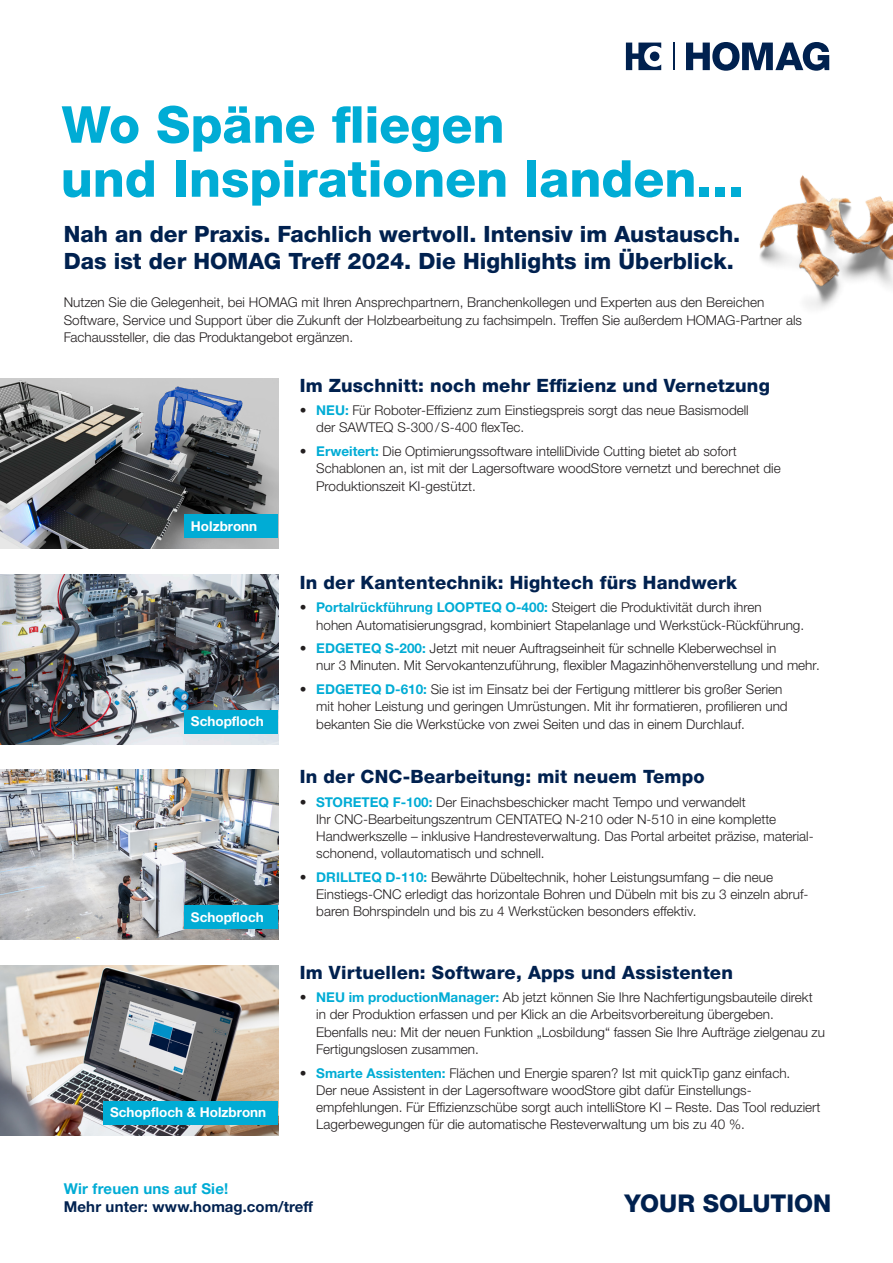
<style>
.page{position:relative;width:893px;height:1263px;background:#fff}
.page>*{position:absolute;margin:0;border:0;box-sizing:border-box;transform-origin:0 0}
._01_Main_Title_44-72PT{font:800 51px/54px "Helvetica Neue LTW1 G";color:#00acd5}
._01_YOUR_SOLUTION{font:800 24.45px "Helvetica Neue LTW1 G";color:#00214f}
.Copy_Rückseite{font:800 22.5px/27px "Helvetica Neue LTW1 G";color:#00214f}
.Copy_Rückseite-2{font:800 18.3px "Helvetica Neue LTW1 G";letter-spacing:.01em;color:#00214f}
.Copy_Rückseite-3{font:700 15px/18px "Helvetica Neue LTW1 G";letter-spacing:.01em;color:#00214f}
.Copy_Rückseite-4{font:300 13.5px/17.2px "Helvetica Neue LTW1 G";color:#231f20}
.t1{font:700 13.5px "Helvetica Neue LTW1 G";color:#fff}
.s1{font-weight:700;color:#00acd5}
.s2{color:#00acd5}
</style>
<div class="page">
<img style="left:0;top:378px;width:278px;height:171px">
<img style="left:0;top:574px;width:278px;height:170px">
<img style="left:0;top:770px;width:278px;height:170px">
<img style="left:0;top:965px;width:278px;height:170px">
<div style="left:185px;top:514px;width:93px;height:24px;background:#00acd5"></div>
<div style="left:185px;top:710px;width:93px;height:23px;background:#00acd5"></div>
<div style="left:185px;top:906px;width:93px;height:23px;background:#00acd5"></div>
<div style="left:104px;top:1101px;width:174px;height:24px;background:#00acd5"></div>
<svg style="left:686px;top:42px;width:143px;height:29px"></svg>
<svg style="left:626px;top:43px;width:35px;height:27px"></svg>
<hr style="left:673px;top:43px;width:2px;height:27px;background:#00214f">
<img style="left:759px;top:175px;width:134px;height:134px">
<p class="_01_Main_Title_44-72PT" style="left:61px;top:98px;width:685px">Wo Späne fliegen<br>und Inspirationen landen...</p>
<p class="Copy_Rückseite" style="left:64px;top:221px;width:678px">Nah an der Praxis. Fachlich wertvoll. Intensiv im Austausch.<br>Das ist der HOMAG Treff 2024. Die Highlights im Überblick.</p>
<p class="Copy_Rückseite-4" style="left:64px;top:294px;width:740px">Nutzen Sie die Gelegenheit, bei HOMAG mit Ihren Ansprechpartnern, Branchenkollegen und Experten aus den Bereichen<br>Software, Service und Support über die Zukunft der Holzbearbeitung zu fachsimpeln. Treffen Sie außerdem HOMAG-Partner als<br>Fachaussteller, die das Produktangebot ergänzen.</p>
<p class="Copy_Rückseite-2" style="left:300px;top:374px;width:472px">Im Zuschnitt: noch mehr Effizienz und Vernetzung</p>
<p class="Copy_Rückseite-4" style="left:316px;top:402px;width:434px;text-indent:-16px">• <span class="s1">NEU:</span> Für Roboter-Effizienz zum Einstiegspreis sorgt das neue Basismodell der SAWTEQ S-300/S-400 flexTec.</p>
<p class="Copy_Rückseite-4" style="left:316px;top:443px;width:466px;text-indent:-16px">• <span class="s1">Erweitert:</span> Die Optimierungssoftware intelliDivide Cutting bietet ab sofort<br>Schablonen an, ist mit der Lagersoftware woodStore vernetzt und berechnet die<br>Produktionszeit KI-gestützt.</p>
<p class="t1" style="left:191px;top:517px;width:68px">Holzbronn</p>
<p class="t1" style="left:191px;top:713px;width:74px">Schopfloch</p>
<p class="t1" style="left:191px;top:909px;width:74px">Schopfloch</p>
<p class="t1" style="left:110px;top:1104px;width:158px">Schopfloch &amp; Holzbronn</p>
<p class="Copy_Rückseite-2" style="left:300px;top:571px;width:439px">In der Kantentechnik: Hightech fürs Handwerk</p>
<p class="Copy_Rückseite-4" style="left:316px;top:599px;width:489px;text-indent:-16px">• <span class="s1">Portalrückführung LOOPTEQ O-400:</span> Steigert die Produktivität durch ihren<br>hohen Automatisierungsgrad, kombiniert Stapelanlage und Werkstück-Rückführung.</p>
<p class="Copy_Rückseite-4" style="left:316px;top:640px;width:505px;text-indent:-16px">• <span class="s1">EDGETEQ S-200:</span> Jetzt mit neuer Auftragseinheit für schnelle Kleberwechsel in<br>nur 3 Minuten. Mit Servokantenzuführung, flexibler Magazinhöhenverstellung und mehr.</p>
<p class="Copy_Rückseite-4" style="left:316px;top:680px;width:473px;text-indent:-16px">• <span class="s1">EDGETEQ D-610:</span> Sie ist im Einsatz bei der Fertigung mittlerer bis großer Serien mit hoher Leistung und geringen Umrüstungen. Mit ihr formatieren, profilieren und bekanten Sie die Werkstücke von zwei Seiten und das in einem Durchlauf.</p>
<p class="Copy_Rückseite-2" style="left:300px;top:765px;width:406px">In der CNC-Bearbeitung: mit neuem Tempo</p>
<p class="Copy_Rückseite-4" style="left:316px;top:793px;width:499px;text-indent:-16px">• <span class="s1">STORETEQ F-100:</span> Der Einachsbeschicker macht Tempo und verwandelt<br>Ihr CNC-Bearbeitungszentrum CENTATEQ N-210 oder N-510 in eine komplette Handwerkszelle – inklusive Handresteverwaltung. Das Portal arbeitet präzise, material&shy;schonend, vollautomatisch und schnell.</p>
<p class="Copy_Rückseite-4" style="left:316px;top:868px;width:494px;text-indent:-16px">• <span class="s1">DRILLTEQ D-110:</span> Bewährte Dübeltechnik, hoher Leistungsumfang – die neue<br>Einstiegs-CNC erledigt das horizontale Bohren und Dübeln mit bis zu 3 einzeln abruf&shy;baren Bohrspindeln und bis zu 4 Werkstücken besonders effektiv.</p>
<p class="Copy_Rückseite-2" style="left:300px;top:961px;width:435px">Im Virtuellen: Software, Apps und Assistenten</p>
<p class="Copy_Rückseite-4" style="left:316px;top:989px;width:510px;text-indent:-16px">• <span class="s1">NEU im productionManager:</span> Ab jetzt können Sie Ihre Nachfertigungsbauteile direkt in der Produktion erfassen und per Klick an die Arbeitsvorbereitung übergeben.<br>Ebenfalls neu: Mit der neuen Funktion „Losbildung“ fassen Sie Ihre Aufträge zielgenau zu Fertigungslosen zusammen.</p>
<p class="Copy_Rückseite-4" style="left:316px;top:1064px;width:506px;text-indent:-16px">• <span class="s1">Smarte Assistenten:</span> Flächen und Energie sparen? Ist mit quickTip ganz einfach.<br>Der neue Assistent in der Lagersoftware woodStore gibt dafür Einstellungs&shy;empfehlungen. Für Effizienzschübe sorgt auch intelliStore KI – Reste. Das Tool reduziert Lagerbewegungen für die automatische Resteverwaltung um bis zu 40 %.</p>
<p class="Copy_Rückseite-3" style="left:64px;top:1179px;width:251px"><span class="s2">Wir freuen uns auf Sie!<br></span>Mehr unter: www.homag.com/treff</p>
<p class="_01_YOUR_SOLUTION" style="left:624px;top:1189px;width:208px">YOUR SOLUTION</p>
</div>
